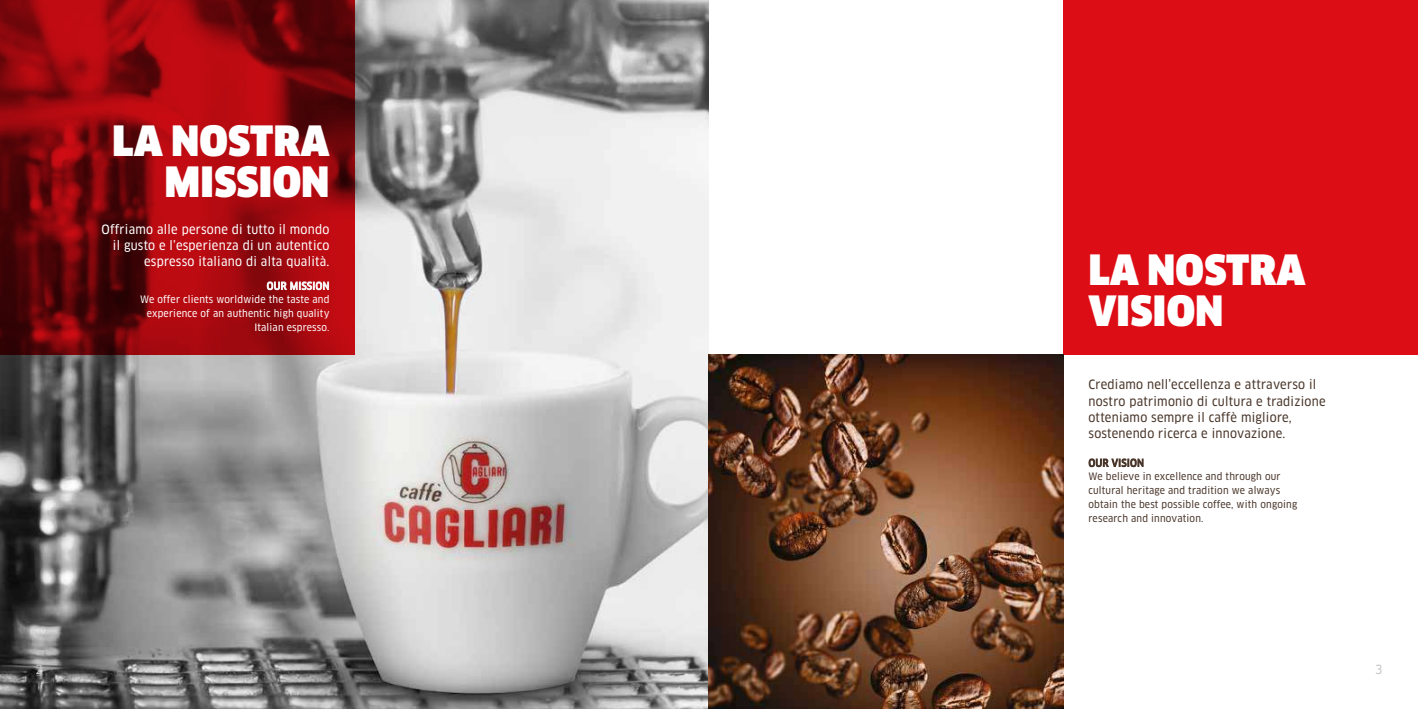
<style>
.page{position:relative;width:1418px;height:709px;background:#fff}
.page>*{position:absolute;margin:0;border:0;box-sizing:border-box;transform-origin:0 0}
.t1{font:40.75px/41.2px "Clan Pro Narr Ultra";letter-spacing:.01em;color:#fff}
.t2{font:12.5px/16.2px "Clan Pro Narr News";letter-spacing:.02em;color:#493529}
.t3{font:12.5px/16.2px "Clan Pro Narr News";letter-spacing:.02em;color:#fff;text-align:right}
.t4{font:12.5px "Clan Pro Narr News";color:#c6c6c6}
.t5{font:10px/13.8px "Clan Pro Narr News";letter-spacing:.02em;color:#493529}
.t6{font:10px/13.8px "Clan Pro Narr News";letter-spacing:.02em;color:#fff;text-align:right}
</style>
<div class="page">
<img style="left:0;top:0;width:709px;height:709px">
<div style="left:1063px;top:0;width:354px;height:354px;background:#dc0d15"></div>
<svg style="left:0;top:0;width:354px;height:354px;background:#8e070d"></svg>
<svg style="left:1088px;top:458px;width:55px;height:10px"></svg>
<svg style="left:267px;top:280px;width:62px;height:12px"></svg>
<img style="left:709px;top:354px;width:354px;height:355px">
<h1 class="t1" style="left:113px;top:121px;width:218px;text-align:right">LA NOSTRA<br>MISSION</h1>
<p class="t3" style="left:102px;top:221px;width:229px">Offriamo alle persone di tutto il mondo il gusto e l’esperienza di un autentico espresso italiano di alta qualità.</p>
<p class="t6" style="left:140px;top:279px;width:191px">OUR MISSION<br>We offer clients worldwide the taste and experience of an authentic high quality<br>Italian espresso.</p>
<h1 class="t1" style="left:1088px;top:250px;width:218px">LA NOSTRA<br>VISION</h1>
<p class="t2" style="left:1088px;top:376px;width:239px">Crediamo nell’eccellenza e attraverso il nostro patrimonio di cultura e tradizione otteniamo sempre il caffè migliore, sostenendo ricerca e innovazione.</p>
<p class="t5" style="left:1088px;top:456px;width:210px">OUR VISION<br>We believe in excellence and through our cultural heritage and tradition we always obtain the best possible coffee, with ongoing research and innovation.</p>
<p class="t4" style="left:35px;top:661px;width:9px">2</p>
<p class="t4" style="left:1375px;top:661px;width:9px">3</p>
</div>
